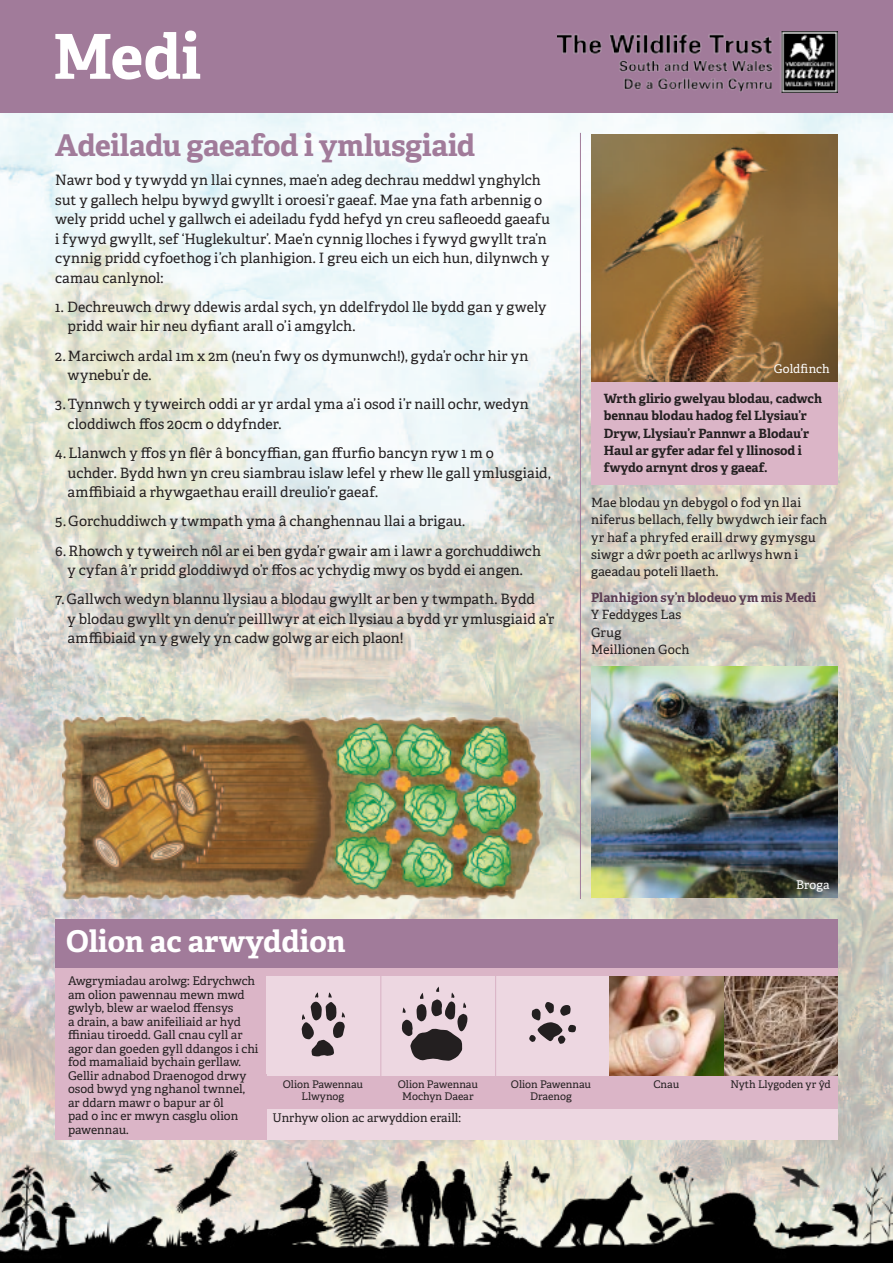
<style>
.page{position:relative;width:893px;height:1263px;background:#fff}
.page>*{position:absolute;margin:0;border:0;box-sizing:border-box;transform-origin:0 0}
.t1{font:700 61.95px "Adelle Basic";color:#fff}
.t2{font:700 30px "Adelle Basic";letter-spacing:-.015em;color:#a17b9a}
.t3{font:700 30px "Adelle Basic";color:#fff}
.t4{font:14.25px/19.5px "Adelle Basic";letter-spacing:.005em;color:#231f20}
.t5{font:12.75px/17.2px "Adelle Basic";letter-spacing:.01em;color:#231f20}
.t6{font:700 12.75px/17.2px "Adelle Basic";color:#231f20}
.t7{font:700 12.75px "Adelle Basic";letter-spacing:.01em;color:#5b3d53}
.t8{font:12px/13.5px "Adelle Basic";color:#231f20}
.t9{font:12px "Adelle Basic";letter-spacing:.01em;color:#fff}
.t10{font:10.5px/12px "Adelle Basic";color:#231f20;text-align:center}
</style>
<div class="page">
<img style="left:0;top:113px;width:893px;height:1028px">
<img style="left:0;top:1141px;width:893px;height:122px">
<div style="left:0;top:0;width:893px;height:113px;background:#a17b9a"></div>
<hr style="left:580px;top:133px;width:1px;height:766px;background:#a17b9a">
<div style="left:591px;top:381px;width:247px;height:104px;background:#dbb5c7"></div>
<div style="left:55px;top:1008px;width:783px;height:132px;background:#edd7e1"></div>
<div style="left:55px;top:919px;width:783px;height:49px;background:#a17b9a"></div>
<div style="left:55px;top:968px;width:783px;height:141px;background:#dbb5c7"></div>
<div style="left:381px;top:976px;width:114px;height:100px;background:#edd7e1"></div>
<svg style="left:401px;top:986px;width:67px;height:75px"></svg>
<div style="left:495px;top:976px;width:114px;height:100px;background:#edd7e1"></div>
<svg style="left:529px;top:1002px;width:47px;height:42px"></svg>
<img style="left:723px;top:976px;width:115px;height:100px">
<img style="left:609px;top:976px;width:114px;height:100px">
<img style="left:591px;top:666px;width:247px;height:232px">
<img style="left:591px;top:134px;width:247px;height:247px">
<div style="left:267px;top:976px;width:114px;height:100px;background:#edd7e1"></div>
<svg style="left:301px;top:992px;width:44px;height:65px"></svg>
<div style="left:55px;top:1074px;width:212px;height:66px;background:#dbb5c7"></div>
<img style="left:63px;top:718px;width:480px;height:186px">
<hr style="left:380px;top:975px;width:1px;height:108px;background:#dbb5c7">
<hr style="left:495px;top:974px;width:1px;height:107px;background:#dbb5c7">
<img style="left:558px;top:31px;width:279px;height:61px">
<h1 class="t1" style="left:53px;top:17px;width:149px">Medi</h1>
<h2 class="t2" style="left:55px;top:126px;width:421px">Adeiladu gaeafod i ymlusgiaid</h2>
<p class="t4" style="left:55px;top:170px;width:496px">Nawr bod y tywydd yn llai cynnes, mae’n adeg dechrau meddwl ynghylch sut y gallech helpu bywyd gwyllt i oroesi’r gaeaf. Mae yna fath arbennig o wely pridd uchel y gallwch ei adeiladu fydd hefyd yn creu safleoedd gaeafu i fywyd gwyllt, sef ‘Huglekultur’. Mae’n cynnig lloches i fywyd gwyllt tra’n cynnig pridd cyfoethog i’ch planhigion. I greu eich un eich hun, dilynwch y camau canlynol:</p>
<p class="t4" style="left:68px;top:297px;width:480px;text-indent:-12px">1. Dechreuwch drwy ddewis ardal sych, yn ddelfrydol lle bydd gan y gwely pridd wair hir neu dyfiant arall o’i amgylch.</p>
<p class="t4" style="left:68px;top:346px;width:462px;text-indent:-12px">2. Marciwch ardal 1m x 2m (neu’n fwy os dymunwch!), gyda’r ochr hir yn wynebu’r de.</p>
<p class="t4" style="left:68px;top:395px;width:463px;text-indent:-12px">3. Tynnwch y tyweirch oddi ar yr ardal yma a’i osod i’r naill ochr, wedyn cloddiwch ffos 20cm o ddyfnder.</p>
<p class="t4" style="left:68px;top:443px;width:484px;text-indent:-12px">4. Llanwch y ffos yn flêr â boncyffian, gan ffurfio bancyn ryw 1 m o<br>uchder. Bydd hwn yn creu siambrau islaw lefel y rhew lle gall ymlusgiaid, amffibiaid a rhywgaethau eraill dreulio’r gaeaf.</p>
<p class="t4" style="left:55px;top:512px;width:412px">5. Gorchuddiwch y twmpath yma â changhennau llai a brigau.</p>
<p class="t4" style="left:55px;top:541px;width:487px;text-align:center">6. Rhowch y tyweirch nôl ar ei ben gyda’r gwair am i lawr a gorchuddiwch y cyfan â’r pridd gloddiwyd o’r ffos ac ychydig mwy os bydd ei angen.</p>
<p class="t4" style="left:68px;top:590px;width:488px;text-indent:-12px">7. Gallwch wedyn blannu llysiau a blodau gwyllt ar ben y twmpath. Bydd<br>y blodau gwyllt yn denu’r peilllwyr at eich llysiau a bydd yr ymlusgiaid a’r amffibiaid yn y gwely yn cadw golwg ar eich plaon!</p>
<p class="t9" style="left:774px;top:361px;width:57px">Goldfinch</p>
<p class="t6" style="left:604px;top:390px;width:220px">Wrth glirio gwelyau blodau, cadwch bennau blodau hadog fel Llysiau’r<br>Dryw, Llysiau’r Pannwr a Blodau’r<br>Haul ar gyfer adar fel y llinosod i fwydo arnynt dros y gaeaf.</p>
<p class="t5" style="left:591px;top:494px;width:237px">Mae blodau yn debygol o fod yn llai niferus bellach, felly bwydwch ieir fach yr haf a phryfed eraill drwy gymysgu siwgr a dŵr poeth ac arllwys hwn i gaeadau poteli llaeth.</p>
<p class="t7" style="left:591px;top:589px;width:227px">Planhigion sy’n blodeuo ym mis Medi</p>
<p class="t5" style="left:591px;top:606px;width:100px">Y Feddyges Las<br>Grug<br>Meillionen Goch</p>
<h2 class="t3" style="left:66px;top:922px;width:281px">Olion ac arwyddion</h2>
<p class="t9" style="left:796px;top:878px;width:35px">Broga</p>
<p class="t8" style="left:68px;top:974px;width:192px">Awgrymiadau arolwg: Edrychwch am olion pawennau mewn mwd gwlyb, blew ar waelod ffensys<br>a drain, a baw anifeiliaid ar hyd ffiniau tiroedd. Gall cnau cyll ar agor dan goeden gyll ddangos i chi fod mamaliaid bychain gerllaw.<br>Gellir adnabod Draenogod drwy osod bwyd yng nghanol twnnel, ar ddarn mawr o bapur ar ôl<br>pad o inc er mwyn casglu olion pawennau.</p>
<p class="t10" style="left:283px;top:1078px;width:82px">Olion Pawennau</p>
<p class="t10" style="left:653px;top:1078px;width:27px">Cnau</p>
<p class="t10" style="left:730px;top:1078px;width:102px">Nyth Llygoden yr ŷd</p>
<p class="t10" style="left:302px;top:1090px;width:44px">Llwynog</p>
<p class="t10" style="left:398px;top:1078px;width:82px">Olion Pawennau<br>Mochyn Daear</p>
<p class="t10" style="left:511px;top:1078px;width:82px">Olion Pawennau<br>Draenog</p>
<p class="t8" style="left:273px;top:1111px;width:190px">Unrhyw olion ac arwyddion eraill:</p>
</div>
